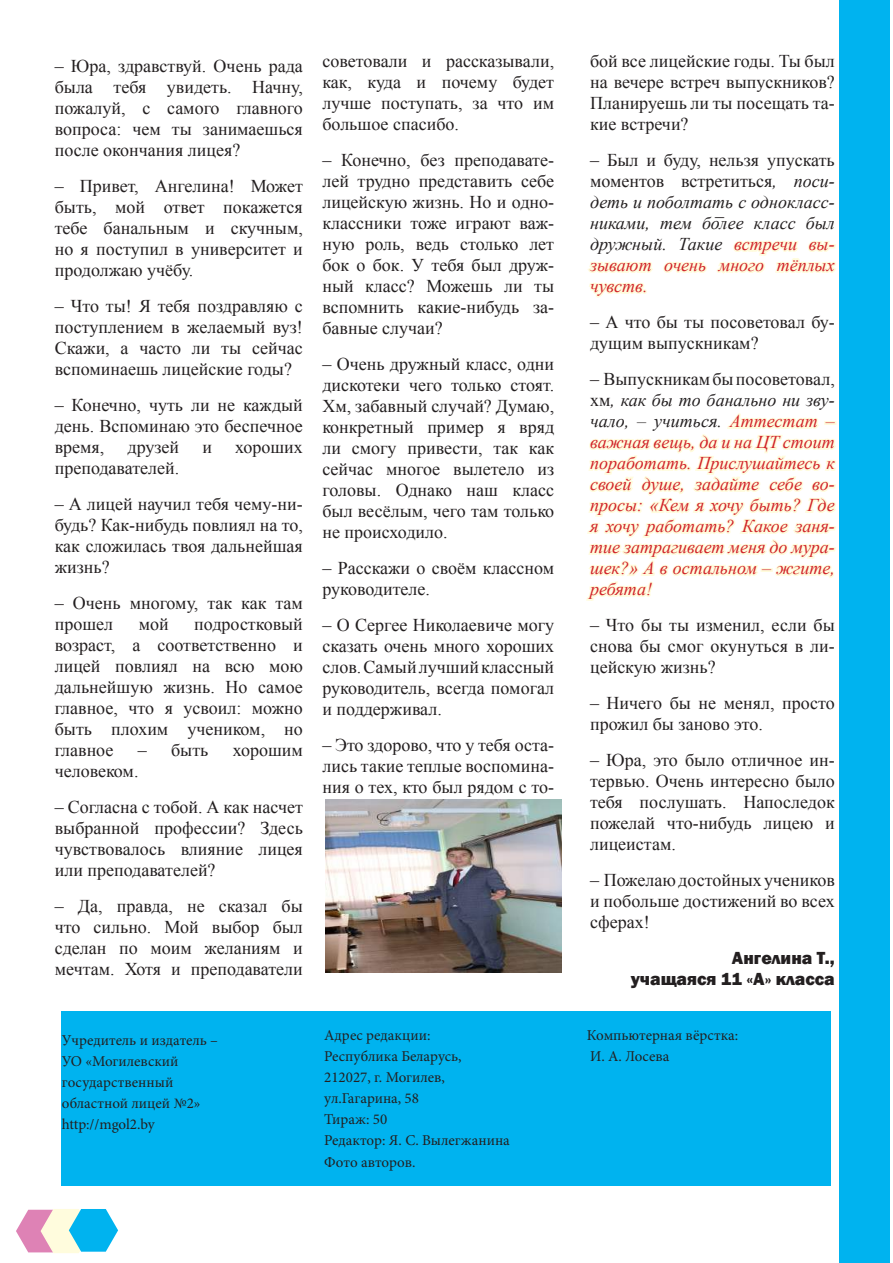
<style>
.page{position:relative;width:893px;height:1263px;background:#fff}
.page>*{position:absolute;margin:0;border:0;box-sizing:border-box;transform-origin:0 0}
.t1{font:18px/21px "Times New Roman";color:#231f20;text-align:justify}
.t2{font:italic 18px/21px "Times New Roman";color:#d1232a;text-align:justify}
.t3{font:italic 18px/21px "Times New Roman";color:#231f20;text-align:justify}
.t4{font:800 18px/21px "Franklin Gothic";color:#231f20;text-align:right}
.t5{font:15px/21px "Minion Pro";color:#231f20}
.s1{font-style:normal}
.s2{color:#d1232a}
.s3{font-style:normal;color:#231f20}
.s4{color:#231f20}
</style>
<div class="page">
<div style="left:839px;top:0;width:50px;height:1263px;background:#00b3ef"></div>
<svg style="left:16px;top:1209px;width:102px;height:44px;background:#9dc6de"></svg>
<div style="left:62px;top:1011px;width:769px;height:174px;background:#00b3ef"></div>
<svg style="left:663px;top:240px;width:173px;height:34px"></svg>
<svg style="left:587px;top:261px;width:66px;height:37px"></svg>
<svg style="left:586px;top:413px;width:251px;height:188px"></svg>
<img style="left:325px;top:799px;width:236px;height:173px">
<p class="t1" style="left:55px;top:55px;width:250px">– Юра, здравствуй. Очень рада была тебя увидеть. Начну, пожалуй, с самого главного вопроса: чем ты занимаешься после окончания лицея?</p>
<p class="t1" style="left:55px;top:175px;width:250px">– Привет, Ангелина! Может быть, мой ответ покажется тебе банальным и скучным, но я поступил в университет и продолжаю учёбу.</p>
<p class="t1" style="left:55px;top:295px;width:250px">– Что ты! Я тебя поздравляю с поступлением в желаемый вуз!<br>Скажи, а часто ли ты сейчас вспоминаешь лицейские годы?</p>
<p class="t1" style="left:55px;top:394px;width:250px">– Конечно, чуть ли не каждый день. Вспоминаю это беспечное время,</p>
<p class="t1" style="left:128px;top:436px;width:53px">друзей</p>
<p class="t1" style="left:202px;top:436px;width:11px">и</p>
<p class="t1" style="left:235px;top:436px;width:69px">хороших</p>
<p class="t1" style="left:55px;top:457px;width:126px">преподавателей.</p>
<p class="t1" style="left:55px;top:493px;width:250px">– А лицей научил тебя чему-ни&shy;будь? Как-нибудь повлиял на то, как сложилась твоя дальнейшая жизнь?</p>
<p class="t1" style="left:55px;top:592px;width:250px">– Очень многому, так как там прошел</p>
<p class="t1" style="left:55px;top:613px;width:250px;text-indent:140px">подростковый возраст, а соответственно и лицей повлиял на всю мою дальнейшую жизнь. Но самое главное, что я усвоил: можно быть плохим учеником, но главное</p>
<p class="t1" style="left:139px;top:613px;width:32px">мой</p>
<p class="t1" style="left:138px;top:739px;width:72px">– быть</p>
<p class="t1" style="left:233px;top:739px;width:72px">хорошим</p>
<p class="t1" style="left:55px;top:760px;width:85px">человеком.</p>
<p class="t1" style="left:55px;top:796px;width:250px">– Согласна с тобой. А как насчет выбранной профессии? Здесь чувствовалось влияние лицея или преподавателей?</p>
<p class="t1" style="left:55px;top:895px;width:250px">– Да, правда, не сказал бы что сильно. Мой выбор был сделан по моим желаниям и мечтам. Хотя и преподаватели</p>
<p class="t1" style="left:322px;top:50px;width:233px">советовали и рассказывали, как, куда и почему будет лучше поступать, за что им большое спасибо.</p>
<p class="t1" style="left:322px;top:149px;width:233px">– Конечно, без преподавате&shy;лей трудно представить себе лицейскую жизнь. Но и одно&shy;классники тоже играют важ&shy;ную роль, ведь столько лет бок о бок. У тебя был друж&shy;ный класс? Можешь ли ты вспомнить какие-нибудь за&shy;бавные случаи?</p>
<p class="t1" style="left:322px;top:353px;width:233px">– Очень дружный класс, одни дискотеки чего только стоят.<br>Хм, забавный случай? Думаю, конкретный пример я вряд ли смогу привести, так как сейчас многое вылетело из головы. Однако наш класс был весёлым, чего там только не происходило.</p>
<p class="t1" style="left:322px;top:557px;width:233px">– Расскажи о своём классном руководителе.</p>
<p class="t1" style="left:322px;top:614px;width:233px">– О Сергее Николаевиче могу сказать очень много хороших слов. Самый лучший классный руководитель, всегда помогал и поддерживал.</p>
<p class="t1" style="left:322px;top:734px;width:233px">– Это здорово, что у тебя оста&shy;лись такие теплые воспомина&shy;ния о тех, кто был рядом с то-</p>
<p class="t1" style="left:590px;top:50px;width:246px">бой все лицейские годы. Ты был на вечере встреч выпускников?<br>Планируешь ли ты посещать та&shy;кие встречи?</p>
<p class="t3" style="left:590px;top:149px;width:246px"><span class="s1">– Был и буду, нельзя упускать моментов встретиться</span>, поси&shy;деть и поболтать с однокласс&shy;никами, тем более класс был дружный. Такие <span class="s2">встречи вы&shy;зывают очень много тёплых чувств.</span></p>
<p class="t1" style="left:590px;top:311px;width:246px">– А что бы ты посоветовал бу&shy;дущим выпускникам?</p>
<p class="t2" style="left:590px;top:368px;width:246px"><span class="s3">– Выпускникам бы посоветовал, хм</span><span class="s4">, как бы то банально ни зву&shy;чало, – учиться.</span> Аттестат – важная вещь, да и на ЦТ стоит поработать. Прислушайтесь к своей душе, задайте себе во&shy;просы: «Кем я хочу быть? Где я хочу работать? Какое заня&shy;тие затрагивает меня до мура&shy;шек?» А в остальном – жгите, ребята!</p>
<p class="t1" style="left:590px;top:614px;width:246px">– Что бы ты изменил, если бы снова бы смог окунуться в ли&shy;цейскую жизнь?</p>
<p class="t1" style="left:590px;top:692px;width:246px">– Ничего бы не менял, просто прожил бы заново это.</p>
<p class="t1" style="left:590px;top:749px;width:246px">– Юра, это было отличное ин&shy;тервью. Очень интересно было тебя послушать. Напоследок пожелай что-нибудь лицею и лицеистам.</p>
<p class="t1" style="left:590px;top:869px;width:246px">– Пожелаю достойных учеников и побольше достижений во всех сферах!</p>
<p class="t4" style="left:631px;top:948px;width:206px">Ангелина Т.,<br>учащаяся 11 «А» класса</p>
<p class="t1" style="left:715px;top:205px;width:10px">–</p>
<p class="t5" style="left:62px;top:1029px;width:158px">Учредитель и издатель –<br>УО «Могилевский государственный областной лицей №2» http://mgol2.by</p>
<p class="t5" style="left:324px;top:1025px;width:187px">Адрес редакции:<br>Республика Беларусь,<br>212027, г. Могилев, ул.Гагарина, 58<br>Тираж: 50<br>Редактор: Я. С. Вылегжанина<br>Фото авторов.</p>
<p class="t5" style="left:587px;top:1025px;width:153px">Компьютерная вёрстка:<br>И. А. Лосева</p>
</div>
